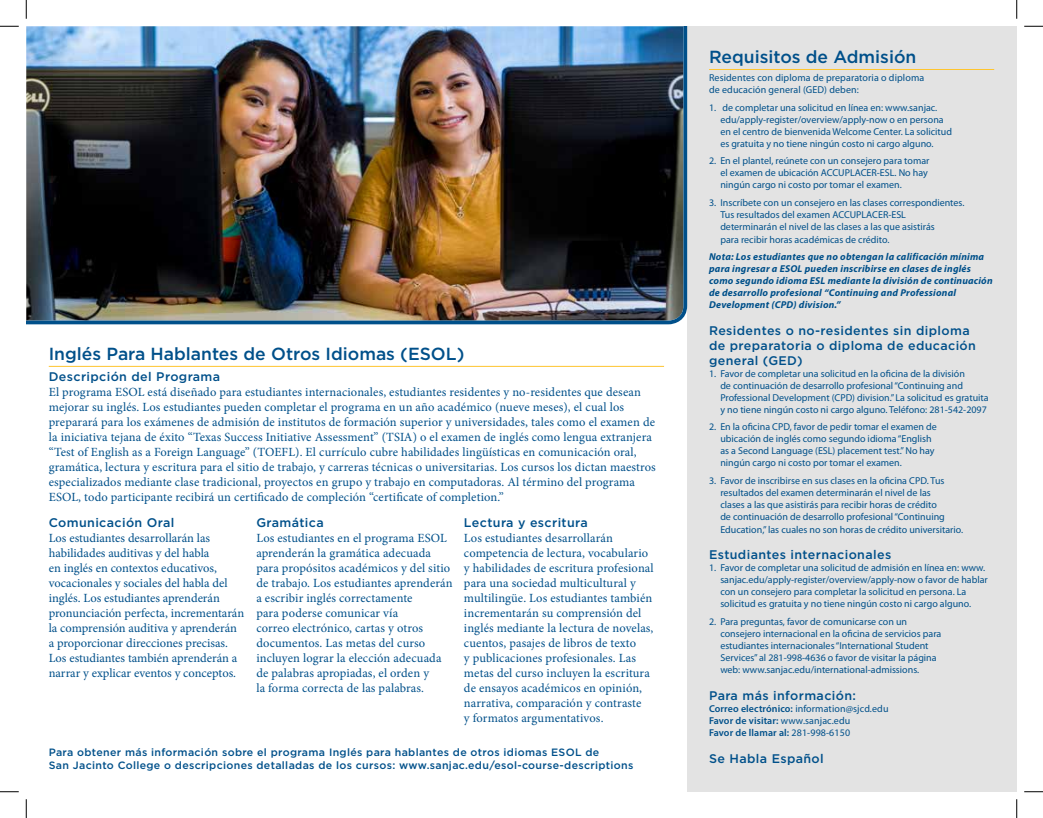
<style>
.page{position:relative;width:1043px;height:818px;background:#fff}
.page>*{position:absolute;margin:0;border:0;box-sizing:border-box;transform-origin:0 0}
.t1{font:500 17.5px "Gotham";color:#00508a}
.t2{font:12.5px/15px "Minion Pro";letter-spacing:.01em;color:#00508a}
.t3{font:500 12.5px/15px "Gotham";letter-spacing:.03em;color:#00508a}
.t4{font:500 10.62px/12.8px "Gotham";letter-spacing:.03em;color:#00508a}
.t5{font:10px/12px "Myriad Pro";color:#00508a}
.t6{font:italic 700 10px/12px "Myriad Pro";letter-spacing:.02em;color:#00508a}
.t7{font:600 10px/12.4px "Myriad Pro";letter-spacing:.01em;color:#00508a}
.s1{font-weight:400}
</style>
<div class="page">
<div style="left:687px;top:26px;width:329px;height:765px;background:#e3e3e3"></div>
<img style="left:26px;top:26px;width:662px;height:299px">
<hr style="left:49px;top:366px;width:615px;height:1px;background:#fec52f">
<hr style="left:709px;top:69px;width:285px;height:1px;background:#fec52f">
<svg style="left:0;top:25px;width:19px;height:2px"></svg>
<svg style="left:1024px;top:25px;width:18px;height:2px"></svg>
<svg style="left:0;top:791px;width:19px;height:1px"></svg>
<svg style="left:1024px;top:791px;width:18px;height:1px"></svg>
<svg style="left:25px;top:0;width:2px;height:19px"></svg>
<svg style="left:25px;top:799px;width:2px;height:19px"></svg>
<svg style="left:1016px;top:0;width:1px;height:19px"></svg>
<svg style="left:1016px;top:799px;width:1px;height:19px"></svg>
<h1 class="t1" style="left:49px;top:344px;width:417px">Inglés Para Hablantes de Otros Idiomas (ESOL)</h1>
<p class="t3" style="left:49px;top:368px;width:173px">Descripción del Programa</p>
<p class="t2" style="left:49px;top:384px;width:608px">El programa ESOL está diseñado para estudiantes internacionales, estudiantes residentes y no-residentes que desean mejorar su inglés. Los estudiantes pueden completar el programa en un año académico (nueve meses), el cual los preparará para los exámenes de admisión de institutos de formación superior y universidades, tales como el examen de la iniciativa tejana de éxito “Texas Success Initiative Assessment” (TSIA) o el examen de inglés como lengua extranjera “Test of English as a Foreign Language” (TOEFL). El currículo cubre habilidades lingüísticas en comunicación oral, gramática, lectura y escritura para el sitio de trabajo, y carreras técnicas o universitarias. Los cursos los dictan maestros especializados mediante clase tradicional, proyectos en grupo y trabajo en computadoras. Al término del programa ESOL, todo participante recibirá un certificado de compleción “certificate of completion.”</p>
<p class="t3" style="left:49px;top:515px;width:127px">Comunicación Oral</p>
<p class="t2" style="left:49px;top:531px;width:197px">Los estudiantes desarrollarán las habilidades auditivas y del habla<br>en inglés en contextos educativos, vocacionales y sociales del habla del inglés. Los estudiantes aprenderán pronunciación perfecta, incrementarán la comprensión auditiva y aprenderán a proporcionar direcciones precisas.<br>Los estudiantes también aprenderán a narrar y explicar eventos y conceptos.</p>
<p class="t3" style="left:256px;top:515px;width:69px">Gramática</p>
<p class="t2" style="left:256px;top:531px;width:198px">Los estudiantes en el programa ESOL aprenderán la gramática adecuada para propósitos académicos y del sitio de trabajo. Los estudiantes aprenderán a escribir inglés correctamente<br>para poderse comunicar vía<br>correo electrónico, cartas y otros documentos. Las metas del curso incluyen lograr la elección adecuada de palabras apropiadas, el orden y<br>la forma correcta de las palabras.</p>
<p class="t3" style="left:464px;top:515px;width:125px">Lectura y escritura</p>
<p class="t2" style="left:464px;top:531px;width:191px">Los estudiantes desarrollarán competencia de lectura, vocabulario y habilidades de escritura profesional para una sociedad multicultural y multilingüe. Los estudiantes también incrementarán su comprensión del inglés mediante la lectura de novelas, cuentos, pasajes de libros de texto<br>y publicaciones profesionales. Las metas del curso incluyen la escritura de ensayos académicos en opinión, narrativa, comparación y contraste<br>y formatos argumentativos.</p>
<p class="t4" style="left:49px;top:745px;width:586px">Para obtener más información sobre el programa Inglés para hablantes de otros idiomas ESOL de<br>San Jacinto College o descripciones detalladas de los cursos: www.sanjac.edu/esol-course-descriptions</p>
<h1 class="t1" style="left:709px;top:47px;width:209px">Requisitos de Admisión</h1>
<p class="t5" style="left:709px;top:71px;width:217px">Residentes con diploma de preparatoria o diploma de educación general (GED) deben:</p>
<p class="t5" style="left:720px;top:101px;width:233px;text-indent:-11px">1. de completar una solicitud en línea en: www.sanjac. edu/apply-register/overview/apply-now o en persona en el centro de bienvenida Welcome Center. La solicitud es gratuita y no tiene ningún costo ni cargo alguno.</p>
<p class="t5" style="left:720px;top:155px;width:211px;text-indent:-11px">2. En el plantel, reúnete con un consejero para tomar el examen de ubicación ACCUPLACER-ESL. No hay ningún cargo ni costo por tomar el examen.</p>
<p class="t5" style="left:720px;top:196px;width:246px;text-indent:-11px">3. Inscríbete con un consejero en las clases correspondientes.<br>Tus resultados del examen ACCUPLACER-ESL determinarán el nivel de las clases a las que asistirás<br>para recibir horas académicas de crédito.</p>
<p class="t6" style="left:709px;top:251px;width:285px">Nota: Los estudiantes que no obtengan la calificación mínima para ingresar a ESOL pueden inscribirse en clases de inglés como segundo idioma ESL mediante la división de continuación de desarrollo profesional “Continuing and Professional Development (CPD) division.”</p>
<p class="t3" style="left:709px;top:322px;width:268px">Residentes o no-residentes sin diploma de preparatoria o diploma de educación general (GED)</p>
<p class="t5" style="left:720px;top:367px;width:270px;text-indent:-11px">1. Favor de completar una solicitud en la oficina de la división<br>de continuación de desarrollo profesional “Continuing and Professional Development (CPD) division.” La solicitud es gratuita y no tiene ningún costo ni cargo alguno. Teléfono: 281-542-2097</p>
<p class="t5" style="left:720px;top:421px;width:218px;text-indent:-11px">2. En la oficina CPD, favor de pedir tomar el examen de ubicación de inglés como segundo idioma “English as a Second Language (ESL) placement test.” No hay ningún cargo ni costo por tomar el examen.</p>
<p class="t5" style="left:720px;top:474px;width:244px;text-indent:-11px">3. Favor de inscribirse en sus clases en la oficina CPD. Tus resultados del examen determinarán el nivel de las<br>clases a las que asistirás para recibir horas de crédito<br>de continuación de desarrollo profesional “Continuing Education,” las cuales no son horas de crédito universitario.</p>
<p class="t3" style="left:709px;top:546px;width:184px">Estudiantes internacionales</p>
<p class="t5" style="left:720px;top:561px;width:269px;text-indent:-11px">1. Favor de completar una solicitud de admisión en línea en: www. sanjac.edu/apply-register/overview/apply-now o favor de hablar con un consejero para completar la solicitud en persona. La solicitud es gratuita y no tiene ningún costo ni cargo alguno.</p>
<p class="t5" style="left:720px;top:615px;width:222px;text-indent:-11px">2. Para preguntas, favor de comunicarse con un consejero internacional en la oficina de servicios para estudiantes internacionales “International Student Services” al 281-998-4636 o favor de visitar la página web: www.sanjac.edu/international-admissions.</p>
<p class="t3" style="left:709px;top:687px;width:148px">Para más información:</p>
<p class="t7" style="left:709px;top:701px;width:181px">Correo electrónico: <span class="s1">information@sjcd.edu<br></span>Favor de visitar: <span class="s1">www.sanjac.edu<br></span>Favor de llamar al: <span class="s1">281-998-6150</span></p>
<p class="t3" style="left:709px;top:750px;width:116px">Se Habla Español</p>
</div>
